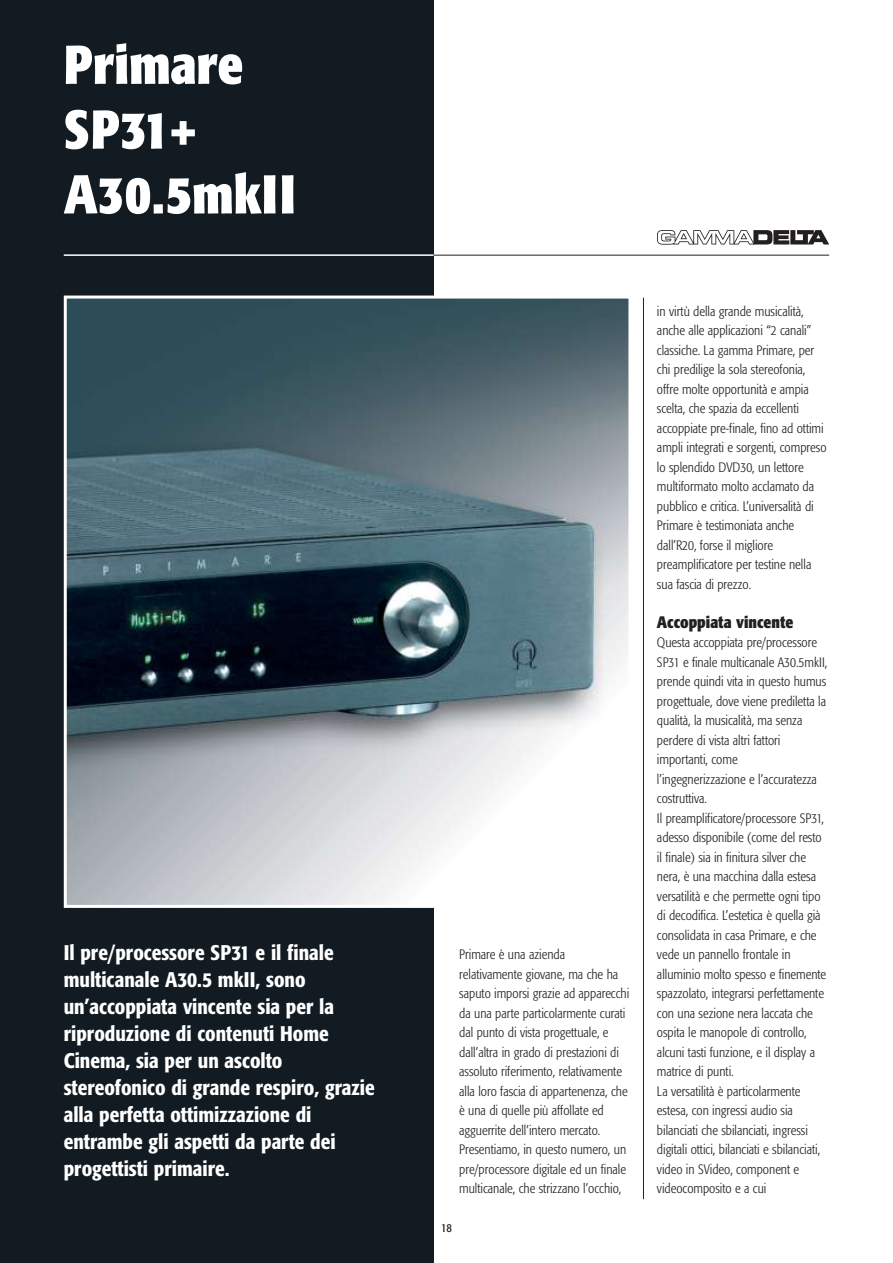
<style>
.page{position:relative;width:893px;height:1263px;background:#fff}
.page>*{position:absolute;margin:0;border:0;box-sizing:border-box;transform-origin:0 0}
.t1{font:700 condensed 54px/64.8px "Formata";color:#fff}
.t2{font:500 condensed 21px/27px "Formata";color:#fff}
.t3{font:700 condensed 16.5px "Formata";color:#231f20}
.t4{font:300 condensed 13.5px/19.5px "Formata";color:#231f20}
.t5{font:condensed 12px "Formata";color:#231f20}
</style>
<div class="page">
<div style="left:0;top:0;width:434px;height:1263px;background:#121b21"></div>
<hr style="left:64px;top:254px;width:370px;height:2px;background:#fff">
<hr style="left:434px;top:255px;width:395px;height:1px;background:#231f20">
<hr style="left:643px;top:298px;width:1px;height:901px;background:#231f20">
<img style="left:68px;top:300px;width:559px;height:604px">
<div style="left:64px;top:296px;width:567px;height:612px;border:3px solid #fff"></div>
<svg style="left:657px;top:230px;width:172px;height:15px"></svg>
<h1 class="t1" style="left:64px;top:37px;width:233px">Primare<br>SP31+<br>A30.5mkII</h1>
<p class="t2" style="left:64px;top:941px;width:312px">Il pre/processore SP31 e il finale multicanale A30.5 mkII, sono un’accoppiata vincente sia per la riproduzione di contenuti Home<br>Cinema, sia per un ascolto stereofonico di grande respiro, grazie alla perfetta ottimizzazione di entrambe gli aspetti da parte dei progettisti primaire.</p>
<p class="t4" style="left:459px;top:945px;width:171px">Primare è una azienda relativamente giovane, ma che ha saputo imporsi grazie ad apparecchi da una parte particolarmente curati dal punto di vista progettuale, e dall’altra in grado di prestazioni di assoluto riferimento, relativamente alla loro fascia di appartenenza, che è una di quelle più affollate ed agguerrite dell’intero mercato.<br>Presentiamo, in questo numero, un pre/processore digitale ed un finale multicanale, che strizzano l’occhio,</p>
<p class="t5" style="left:441px;top:1223px;width:12px">18</p>
<p class="t4" style="left:657px;top:302px;width:171px">in virtù della grande musicalità, anche alle applicazioni “2 canali” classiche. La gamma Primare, per chi predilige la sola stereofonia, offre molte opportunità e ampia scelta, che spazia da eccellenti accoppiate pre-finale, fino ad ottimi ampli integrati e sorgenti, compreso lo splendido DVD30, un lettore multiformato molto acclamato da pubblico e critica. L’universalità di Primare è testimoniata anche dall’R20, forse il migliore preamplificatore per testine nella sua fascia di prezzo.</p>
<p class="t3" style="left:657px;top:615px;width:138px">Accoppiata vincente</p>
<p class="t4" style="left:657px;top:633px;width:172px">Questa accoppiata pre/processore SP31 e finale multicanale A30.5mkII, prende quindi vita in questo humus progettuale, dove viene prediletta la qualità, la musicalità, ma senza perdere di vista altri fattori importanti, come l’ingegnerizzazione e l’accuratezza costruttiva.<br>Il preamplificatore/processore SP31, adesso disponibile (come del resto il finale) sia in finitura silver che nera, è una macchina dalla estesa versatilità e che permette ogni tipo di decodifica. L’estetica è quella già consolidata in casa Primare, e che vede un pannello frontale in alluminio molto spesso e finemente spazzolato, integrarsi perfettamente con una sezione nera laccata che ospita le manopole di controllo, alcuni tasti funzione, e il display a matrice di punti.<br>La versatilità è particolarmente estesa, con ingressi audio sia bilanciati che sbilanciati, ingressi digitali ottici, bilanciati e sbilanciati, video in SVideo, component e videocomposito e a cui</p>
</div>
